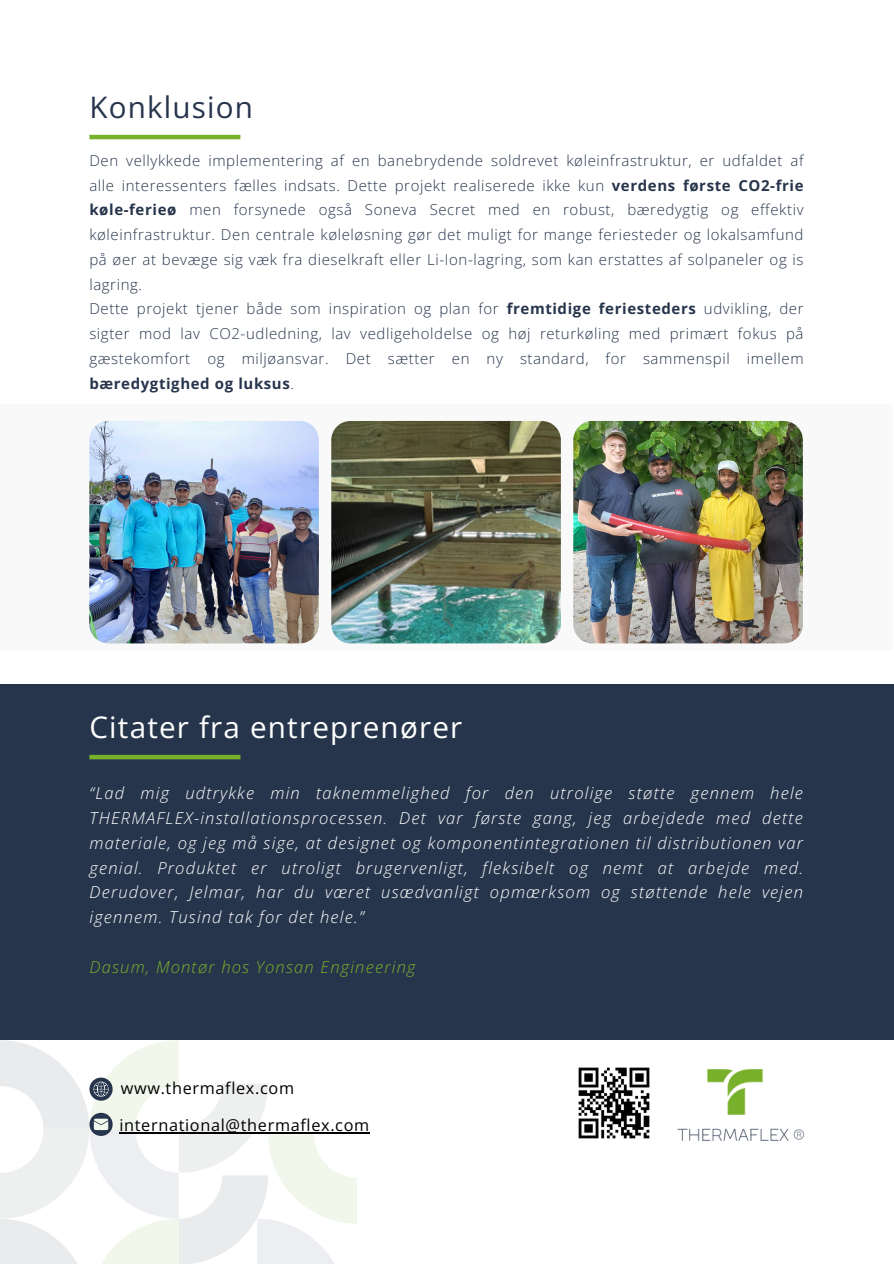
<style>
.page{position:relative;width:894px;height:1264px;background:#fff}
.page>*{position:absolute;margin:0;border:0;box-sizing:border-box;transform-origin:0 0}
.t1{font:29.7px "Open Sans";letter-spacing:.04em;color:#fff}
.t2{font:29.7px "Open Sans";letter-spacing:.04em;color:#27354c}
.t3{font:italic 300 16.5px/24.8px "Open Sans";letter-spacing:.07em;color:#fff;text-align:justify}
.t4{font:italic 300 16.5px "Open Sans";letter-spacing:.07em;color:#78b22b}
.t5{font:16.35px "Open Sans";letter-spacing:.04em;color:#000}
.t6{font:300 15px/24.8px "Open Sans";letter-spacing:.04em;color:#27354c;text-align:justify}
.s1{font-weight:700}
</style>
<div class="page">
<hr style="left:89px;top:135px;width:151px;height:4px;background:#78b22b">
<img style="left:677px;top:1069px;width:127px;height:72px">
<svg style="left:0;top:1040px;width:72px;height:37px;fill:#e9ebed"></svg>
<svg style="left:107px;top:1040px;width:250px;height:184px"></svg>
<svg style="left:0;top:1077px;width:346px;height:186px"></svg>
<div style="left:0;top:404px;width:892px;height:245px;background:#f9f9f9"></div>
<img style="left:89px;top:421px;width:230px;height:222px;border-radius:19px">
<img style="left:331px;top:421px;width:229px;height:222px;border-radius:19px">
<img style="left:573px;top:421px;width:229px;height:222px;border-radius:19px">
<div style="left:0;top:684px;width:893px;height:355px;background:#27354c"></div>
<div style="left:89px;top:754px;width:151px;height:5px;background:#78b22b"></div>
<img style="left:578px;top:1067px;width:72px;height:72px">
<hr style="left:119px;top:1132px;width:251px;height:1px;background:#000">
<p class="t2" style="left:89px;top:86px;width:165px">Konklusion</p>
<p class="t6" style="left:89px;top:148px;width:715px">Den vellykkede implementering af en banebrydende soldrevet køleinfrastruktur, er udfaldet af alle interessenters fælles indsats. Dette projekt realiserede ikke kun <span class="s1">verdens første CO2-frie køle-ferieø</span> men forsynede også Soneva Secret med en robust, bæredygtig og effektiv køleinfrastruktur. Den centrale køleløsning gør det muligt for mange feriesteder og lokalsamfund på øer at bevæge sig væk fra dieselkraft eller Li-Ion-lagring, som kan erstattes af solpaneler og is lagring.</p>
<p class="t6" style="left:89px;top:296px;width:715px">Dette projekt tjener både som inspiration og plan for <span class="s1">fremtidige feriesteders</span> udvikling, der sigter mod lav CO2-udledning, lav vedligeholdelse og høj returkøling med primært fokus på gæstekomfort og miljøansvar. Det sætter en ny standard, for sammenspil imellem <span class="s1">bæredygtighed og luksus</span>.</p>
<p class="t1" style="left:89px;top:706px;width:374px">Citater fra entreprenører</p>
<p class="t3" style="left:89px;top:780px;width:715px">“Lad mig udtrykke min taknemmelighed for den utrolige støtte gennem hele THERMAFLEX-installationsprocessen. Det var første gang, jeg arbejdede med dette materiale, og jeg må sige, at designet og komponentintegrationen til distributionen var genial. Produktet er utroligt brugervenligt, fleksibelt og nemt at arbejde med.<br>Derudover, Jelmar, har du været usædvanligt opmærksom og støttende hele vejen igennem. Tusind tak for det hele.”</p>
<p class="t4" style="left:89px;top:954px;width:327px">Dasum, Montør hos Yonsan Engineering</p>
<h1 class="t5" style="left:121px;top:1076px;width:175px">www.thermaflex.com</h1>
<p class="t5" style="left:119px;top:1113px;width:251px">international@thermaflex.com</p>
</div>
